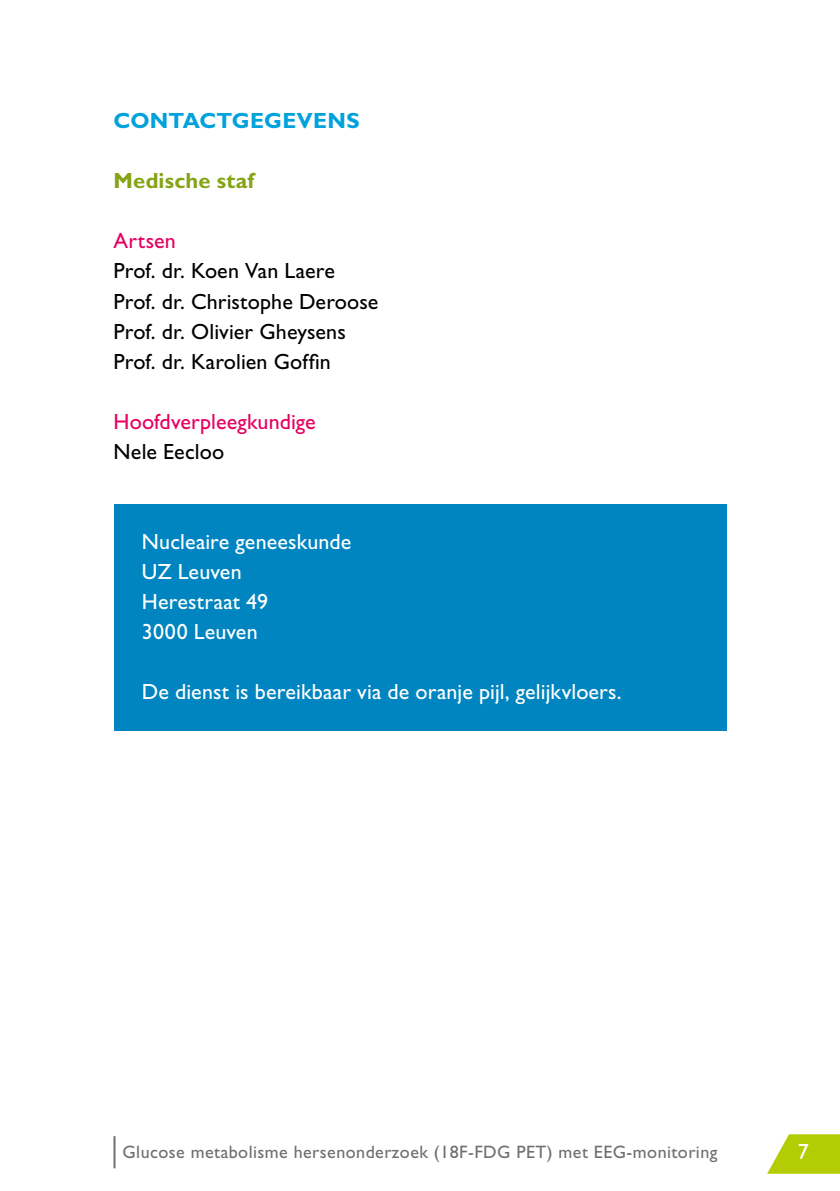
<style>
.page{position:relative;width:840px;height:1191px;background:#fff}
.page>*{position:absolute;margin:0;border:0;box-sizing:border-box;transform-origin:0 0}
.t1{font:22px "Gill Sans Std";letter-spacing:.005em;color:#fff}
.t2{font:22px "Gill Sans Std";letter-spacing:.005em;color:#000}
.t3{font:22px "Gill Sans Std";letter-spacing:.005em;color:#e60060}
.t4{font:700 22px "Gill Sans Std";letter-spacing:.01em;color:#00a2dc}
.t5{font:700 22px "Gill Sans Std";letter-spacing:.01em;color:#86a315}
.t6{font:18px "Gill Sans Std";letter-spacing:.025em;color:#706f6f}
</style>
<div class="page">
<svg style="left:767px;top:1134px;width:72px;height:39px"></svg>
<hr style="left:113px;top:1136px;width:2px;height:32px;background:#706f6f">
<div style="left:113px;top:504px;width:613px;height:227px;background:#0085c0"></div>
<p class="t4" style="left:113px;top:108px;width:248px">CONTACTGEGEVENS</p>
<p class="t5" style="left:113px;top:168px;width:142px">Medische staf</p>
<p class="t3" style="left:113px;top:228px;width:64px">Artsen</p>
<p class="t2" style="left:113px;top:258px;width:223px">Prof. dr. Koen Van Laere</p>
<p class="t2" style="left:113px;top:288px;width:266px">Prof. dr. Christophe Deroose</p>
<p class="t2" style="left:113px;top:318px;width:234px">Prof. dr. Olivier Gheysens</p>
<p class="t2" style="left:113px;top:348px;width:219px">Prof. dr. Karolien Goffin</p>
<p class="t3" style="left:113px;top:408px;width:204px">Hoofdverpleegkundige</p>
<p class="t2" style="left:113px;top:438px;width:112px">Nele Eecloo</p>
<p class="t1" style="left:142px;top:528px;width:211px">Nucleaire geneeskunde</p>
<p class="t1" style="left:142px;top:558px;width:101px">UZ Leuven</p>
<p class="t1" style="left:142px;top:588px;width:128px">Herestraat 49</p>
<p class="t1" style="left:142px;top:618px;width:117px">3000 Leuven</p>
<p class="t1" style="left:142px;top:678px;width:481px">De dienst is bereikbaar via de oranje pijl, gelijkvloers.</p>
<p class="t6" style="left:122px;top:1141px;width:596px">Glucose metabolisme hersenonderzoek (18F-FDG PET) met EEG-monitoring</p>
<p class="t1" style="left:797px;top:1138px;width:12px">7</p>
</div>
